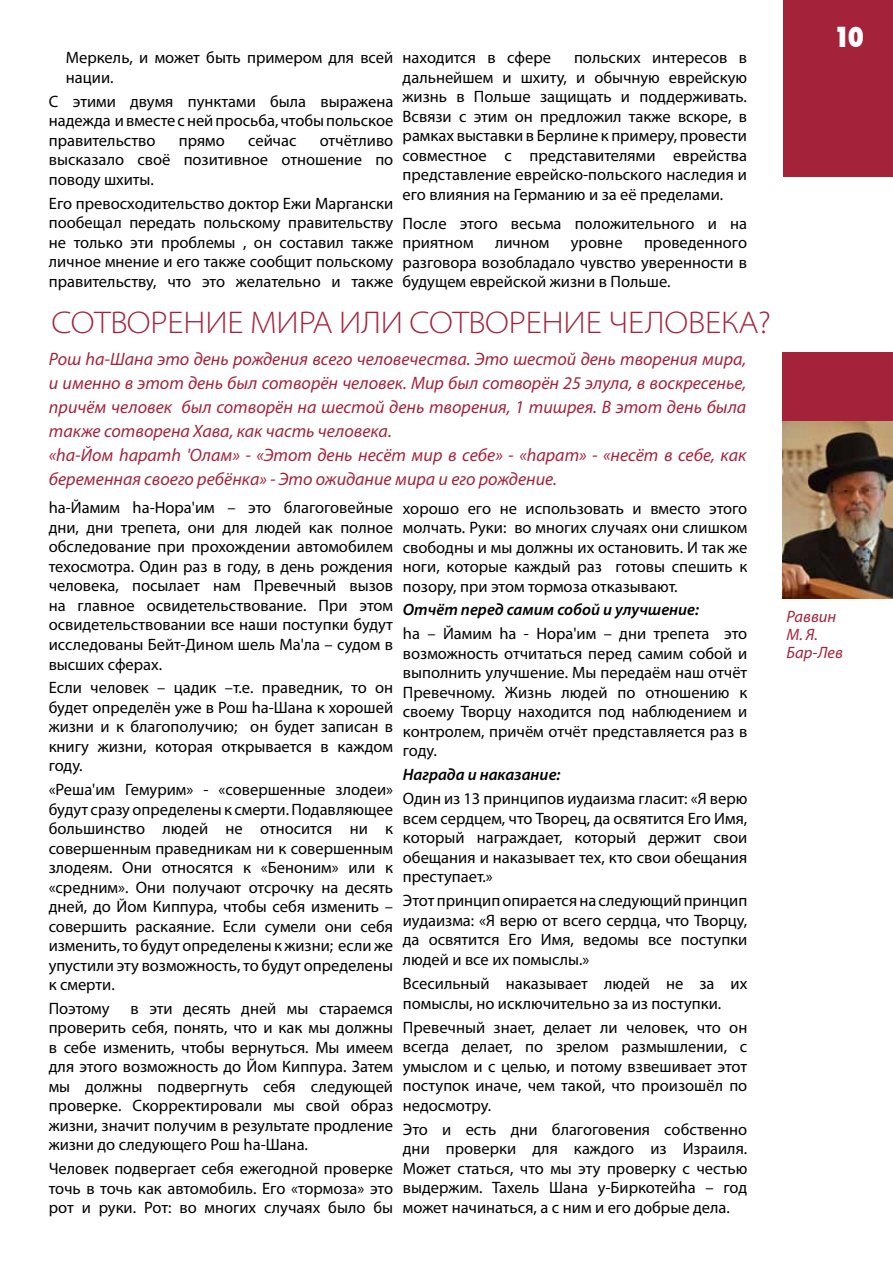
<style>
.page{position:relative;width:893px;height:1263px;background:#fff}
.page>*{position:absolute;margin:0;border:0;box-sizing:border-box;transform-origin:0 0}
.t1{font:300 semi-expanded 31.5px "Myriad Pro";letter-spacing:-.005em;color:#a4233b}
.t2{font:800 condensed 27px "Futura";color:#fff}
.t3{font:italic 18px/24px "Myriad Pro";color:#a4233b}
.t4{font:16.5px/19.5px "Myriad Pro";color:#000;text-align:justify}
.t5{font:italic 600 16.5px "Myriad Pro";color:#000}
.t6{font:italic 16.5px/18px "Myriad Pro";color:#a4233b}
</style>
<div class="page">
<div style="left:784px;top:0;width:109px;height:176px;background:#a4233b"></div>
<img style="left:782px;top:421px;width:111px;height:177px">
<div style="left:782px;top:353px;width:111px;height:68px;background:#a4233b"></div>
<p class="t4" style="left:66px;top:48px;width:329px">Меркель, и может быть примером для всей нации.</p>
<p class="t4" style="left:49px;top:91px;width:346px">С этими двумя пунктами была выражена надежда и вместе с ней просьба, чтобы польское правительство</p>
<p class="t4" style="left:179px;top:130px;width:48px">прямо</p>
<p class="t4" style="left:248px;top:130px;width:50px">сейчас</p>
<p class="t4" style="left:49px;top:130px;width:346px;text-indent:271px">отчётливо высказало своё позитивное отношение по поводу шхиты.</p>
<p class="t4" style="left:49px;top:193px;width:346px">Его превосходительство доктор Ежи Маргански пообещал передать польскому правительству не только эти проблемы , он составил также личное мнение и его также сообщит польскому правительству, что это желательно и также</p>
<p class="t4" style="left:403px;top:48px;width:150px">находится в сфере</p>
<p class="t4" style="left:403px;top:48px;width:346px;text-indent:171px">польских интересов в дальнейшем и шхиту, и обычную еврейскую жизнь в Польше защищать и поддерживать.<br>Всвязи с этим он предложил также вскоре, в рамках выставки в Берлине к примеру, провести совместное с представителями еврейства представление еврейско-польского наследия и его влияния на Германию и за её пределами.</p>
<p class="t4" style="left:403px;top:213px;width:346px">После этого весьма положительного и на приятном</p>
<p class="t4" style="left:403px;top:233px;width:346px;text-indent:241px">проведенного разговора возобладало чувство уверенности в будущем еврейской жизни в Польше.</p>
<p class="t4" style="left:495px;top:233px;width:56px">личном</p>
<p class="t4" style="left:571px;top:233px;width:53px">уровне</p>
<h1 class="t1" style="left:51px;top:305px;width:721px">Сотворение мира или сотворение человека?</h1>
<p class="t3" style="left:49px;top:347px;width:699px">Рош hа-Шана это день рождения всего человечества. Это шестой день творения мира, и именно в этот день был сотворён человек. Мир был сотворён 25 элула, в воскресенье, причём человек был сотворён на шестой день творения, 1 тишрея. В этот день была также сотворена Хава, как часть человека.<br>«hа-Йом hаратh 'Олам» - «Этот день несёт мир в себе» - «hарат» - «несёт в себе, как беременная своего ребёнка» - Это ожидание мира и его рождение.</p>
<p class="t4" style="left:49px;top:498px;width:346px">hа-Йамим hа-Нора'им – это благоговейные дни, дни трепета, они для людей как полное обследование при прохождении автомобилем техосмотра. Один раз в году, в день рождения человека, посылает нам Превечный вызов на главное освидетельствование. При этом освидетельствовании все наши поступки будут исследованы Бейт-Дином шель Ма'ла – судом в высших сферах.</p>
<p class="t4" style="left:49px;top:678px;width:346px">Если человек – цадик –т.е. праведник, то он будет определён уже в Рош hа-Шана к хорошей жизни и к благополучию; он будет записан в книгу жизни, которая открывается в каждом году.</p>
<p class="t4" style="left:49px;top:779px;width:346px">«Реша'им Гемурим» - «совершенные злодеи» будут сразу определены к смерти. Подавляющее большинство людей не относится ни к совершенным праведникам ни к совершенным злодеям. Они относятся к «Беноним» или к «средним». Они получают отсрочку на десять дней, до Йом Киппура, чтобы себя изменить – совершить раскаяние. Если сумели они себя изменить, то будут определены к жизни; если же упустили эту возможность, то будут определены к смерти.</p>
<p class="t4" style="left:49px;top:998px;width:62px">Поэтому</p>
<p class="t4" style="left:403px;top:498px;width:346px">хорошо его не использовать и вместо этого молчать. Руки: во многих случаях они слишком свободны и мы должны их остановить. И так же ноги, которые каждый раз готовы спешить к позору, при этом тормоза отказывают.</p>
<p class="t5" style="left:403px;top:599px;width:298px">Отчёт перед самим собой и улучшение:</p>
<p class="t4" style="left:403px;top:624px;width:346px">hа – Йамим hа - Нора'им – дни трепета это возможность отчитаться перед самим собой и выполнить улучшение. Мы передаём наш отчёт Превечному. Жизнь людей по отношению к своему Творцу находится под наблюдением и контролем, причём отчёт представляется раз в году.</p>
<p class="t5" style="left:403px;top:764px;width:159px">Награда и наказание:</p>
<p class="t4" style="left:403px;top:788px;width:346px">Один из 13 принципов иудаизма гласит: «Я верю всем сердцем, что Творец, да освятится Его Имя, который награждает, который держит свои обещания и наказывает тех, кто свои обещания преступает.»</p>
<p class="t4" style="left:403px;top:891px;width:346px">Этот принцип опирается на следующий принцип иудаизма: «Я верю от всего сердца, что Творцу, да освятится Его Имя, ведомы все поступки людей и все их помыслы.»</p>
<p class="t4" style="left:403px;top:973px;width:346px">Всесильный наказывает людей не за их помыслы, но исключительно за из поступки.</p>
<p class="t4" style="left:403px;top:1017px;width:346px">Превечный знает, делает ли человек, что он всегда делает, по зрелом размышлении, с умыслом и с целью, и потому взвешивает этот поступок иначе, чем такой, что произошёл по недосмотру.</p>
<p class="t4" style="left:403px;top:1119px;width:346px">Это и есть дни благоговения собственно дни проверки для каждого из Израиля.<br>Может статься, что мы эту проверку с честью выдержим. Тахель Шана у-Биркотейhа – год может начинаться, а с ним и его добрые дела.</p>
<p class="t4" style="left:49px;top:998px;width:346px;text-indent:82px">в эти десять дней мы стараемся проверить себя, понять, что и как мы должны в себе изменить, чтобы вернуться. Мы имеем для этого возможность до Йом Киппура. Затем мы должны подвергнуть себя следующей проверке. Скорректировали мы свой образ жизни, значит получим в результате продление жизни до следующего Рош hа-Шана.</p>
<p class="t4" style="left:49px;top:1158px;width:346px">Человек подвергает себя ежегодной проверке точь в точь как автомобиль. Его «тормоза» это рот и руки. Рот: во многих случаях было бы</p>
<h2 class="t2" style="left:834px;top:19px;width:32px">10</h2>
<p class="t6" style="left:786px;top:607px;width:58px">Раввин<br>М. Я.<br>Бар-лев</p>
</div>
